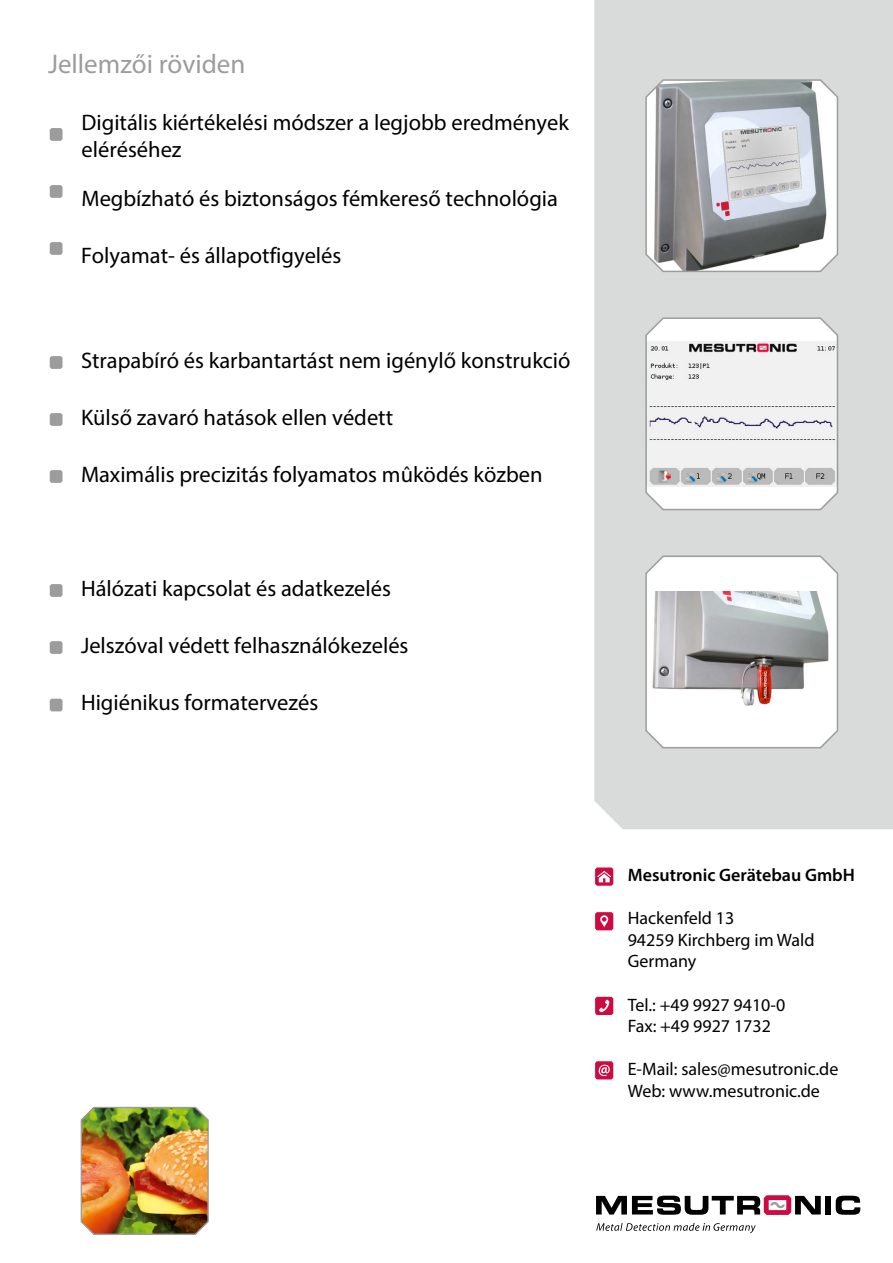
<style>
.page{position:relative;width:893px;height:1263px;background:#fff}
.page>*{position:absolute;margin:0;border:0;box-sizing:border-box;transform-origin:0 0}
.t1{font:27px "Myriad Pro";color:#9c9c9d}
.t2{font:22.5px/27px "Myriad Pro";color:#000}
.t3{font:18px/21.6px "Myriad Pro";color:#000}
.t4{font:600 18px "Myriad Pro";color:#000}
</style>
<div class="page">
<div style="left:594px;top:0;width:299px;height:829px;background:#d9dada"></div>
<div style="left:826px;top:1196px;width:5px;height:18px;background:#000"></div>
<svg style="left:836px;top:1196px;width:24px;height:19px"></svg>
<svg style="left:596px;top:1195px;width:225px;height:20px"></svg>
<svg style="left:596px;top:1223px;width:160px;height:10px"></svg>
<svg style="left:595px;top:912px;width:18px;height:18px"></svg>
<svg style="left:595px;top:997px;width:18px;height:18px"></svg>
<svg style="left:595px;top:1061px;width:18px;height:18px"></svg>
<svg style="left:595px;top:867px;width:18px;height:19px"></svg>
<svg style="left:49px;top:128px;width:14px;height:13px"></svg>
<svg style="left:49px;top:185px;width:14px;height:13px"></svg>
<svg style="left:49px;top:242px;width:14px;height:13px"></svg>
<svg style="left:49px;top:356px;width:14px;height:13px"></svg>
<svg style="left:49px;top:413px;width:14px;height:13px"></svg>
<svg style="left:49px;top:470px;width:14px;height:13px"></svg>
<svg style="left:49px;top:584px;width:14px;height:13px"></svg>
<svg style="left:49px;top:641px;width:14px;height:13px"></svg>
<svg style="left:49px;top:698px;width:14px;height:14px"></svg>
<svg style="left:645px;top:78px;width:194px;height:195px"></svg>
<svg style="left:645px;top:316px;width:194px;height:195px"></svg>
<svg style="left:645px;top:554px;width:194px;height:195px"></svg>
<img style="left:80px;top:1106px;width:129px;height:129px">
<p class="t1" style="left:48px;top:47px;width:199px">Jellemzői röviden</p>
<p class="t2" style="left:82px;top:108px;width:489px">Digitális kiértékelési módszer a legjobb eredmények eléréséhez</p>
<p class="t2" style="left:82px;top:184px;width:478px">Megbízható és biztonságos fémkereső technológia</p>
<p class="t2" style="left:81px;top:241px;width:262px">Folyamat- és állapotfigyelés</p>
<p class="t2" style="left:54px;top:346px;width:518px">• Strapabíró és karbantartást nem igénylő konstrukció</p>
<p class="t2" style="left:54px;top:403px;width:341px">• Külső zavaró hatások ellen védett</p>
<p class="t2" style="left:54px;top:460px;width:490px">• Maximális precizitás folyamatos mûködés közben</p>
<p class="t2" style="left:54px;top:574px;width:339px">• Hálózati kapcsolat és adatkezelés</p>
<p class="t2" style="left:54px;top:631px;width:356px">• Jelszóval védett felhasználókezelés</p>
<p class="t2" style="left:54px;top:688px;width:266px">• Higiénikus formatervezés</p>
<p class="t4" style="left:628px;top:863px;width:229px">Mesutronic Gerätebau GmbH</p>
<p class="t3" style="left:628px;top:907px;width:188px">Hackenfeld 13<br>94259 Kirchberg im Wald<br>Germany</p>
<p class="t3" style="left:628px;top:993px;width:159px">Tel.: +49 9927 9410-0<br>Fax: +49 9927 1732</p>
<p class="t3" style="left:628px;top:1058px;width:212px">E-Mail: sales@mesutronic.de<br>Web: www.mesutronic.de</p>
</div>
